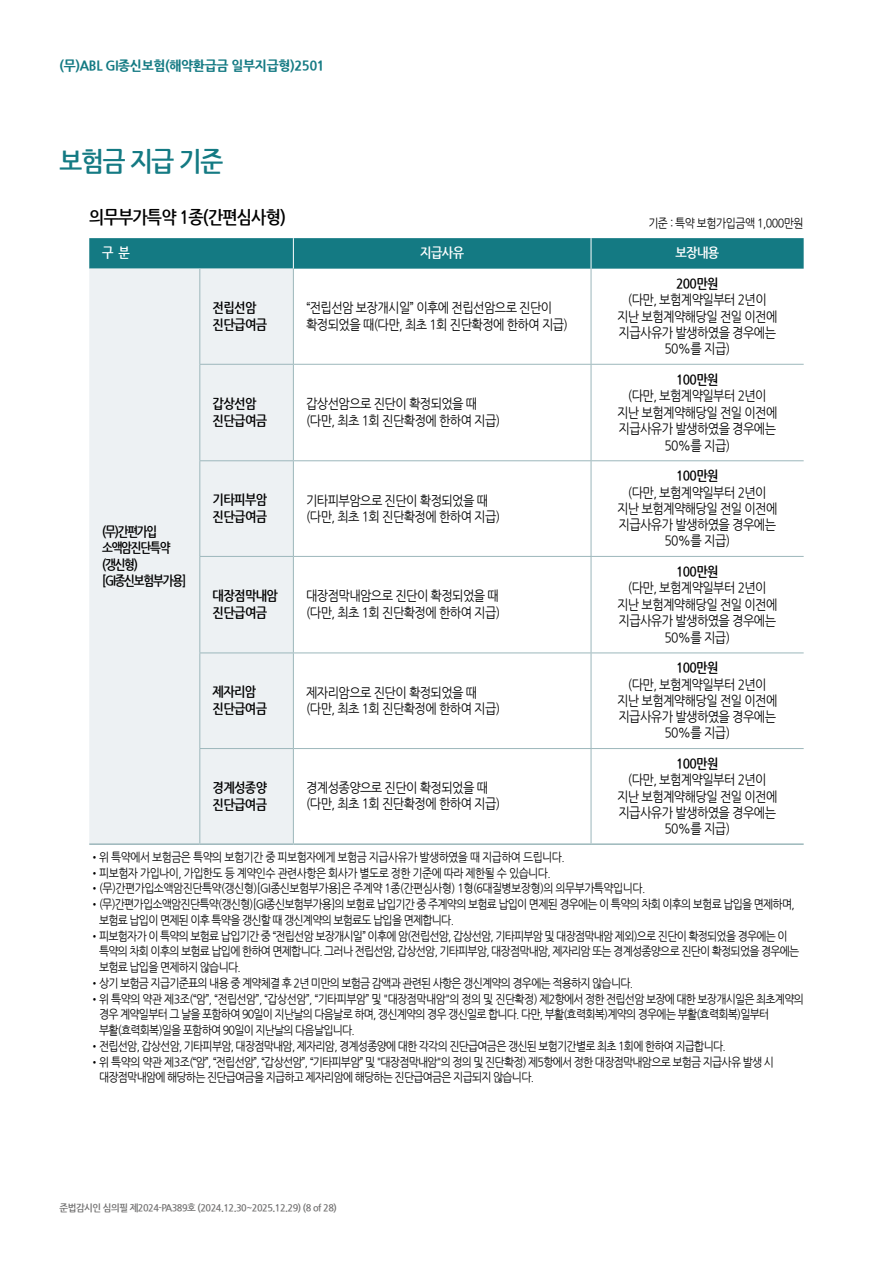
<style>
.page{position:relative;width:893px;height:1263px;background:#fff}
.page>*{position:absolute;margin:0;border:0;box-sizing:border-box;transform-origin:0 0}
.t1{font:700 27px "Nanum Gothic";letter-spacing:-.05em;color:#147a83;scale:.9 1}
.t2{font:700 18px "Nanum Gothic";letter-spacing:-.05em;color:#000;scale:.9 1}
.t3{font:13.5px/16.2px "Nanum Gothic";letter-spacing:-.05em;color:#000;scale:.9 1}
.t4{font:700 13.5px/16.5px "Nanum Gothic";letter-spacing:-.05em;color:#000;scale:.9 1}
.t5{font:700 13.5px/16.5px "Nanum Gothic";letter-spacing:-.1em;color:#000;scale:.85 1}
.t6{font:800 13.5px "Nanum Gothic";letter-spacing:-.025em;color:#147a83;scale:.95 1}
.t7{font:700 13.5px "Nanum Gothic";letter-spacing:-.05em;color:#fff;scale:.9 1}
.t8{font:12px/15.8px "Nanum Gothic";letter-spacing:-.07em;color:#000;scale:.9 1}
.t9{font:12px "Nanum Gothic";letter-spacing:-.05em;color:#000;scale:.9 1}
.t10{font:700 9.75px "Nanum Gothic";letter-spacing:-.05em;color:#727171;scale:.95 1}
</style>
<div class="page">
<div style="left:89px;top:238px;width:715px;height:31px;background:#147a83"></div>
<div style="left:89px;top:269px;width:204px;height:574px;background:#edf1f3"></div>
<hr style="left:293px;top:238px;width:1px;height:31px;background:#fff">
<hr style="left:591px;top:238px;width:1px;height:31px;background:#fff">
<hr style="left:89px;top:843px;width:111px;height:2px;background:#9cb7bb">
<hr style="left:199px;top:269px;width:1px;height:95px;background:#9cb7bb">
<hr style="left:293px;top:269px;width:1px;height:95px;background:#9cb7bb">
<hr style="left:591px;top:269px;width:1px;height:95px;background:#9cb7bb">
<hr style="left:199px;top:364px;width:94px;height:1px;background:#9cb7bb">
<hr style="left:199px;top:365px;width:1px;height:95px;background:#9cb7bb">
<hr style="left:293px;top:364px;width:298px;height:1px;background:#9cb7bb">
<hr style="left:293px;top:365px;width:1px;height:95px;background:#9cb7bb">
<hr style="left:591px;top:364px;width:213px;height:1px;background:#9cb7bb">
<hr style="left:591px;top:365px;width:1px;height:95px;background:#9cb7bb">
<hr style="left:199px;top:460px;width:94px;height:1px;background:#9cb7bb">
<hr style="left:199px;top:461px;width:1px;height:95px;background:#9cb7bb">
<hr style="left:293px;top:460px;width:298px;height:1px;background:#9cb7bb">
<hr style="left:293px;top:461px;width:1px;height:95px;background:#9cb7bb">
<hr style="left:591px;top:460px;width:213px;height:1px;background:#9cb7bb">
<hr style="left:591px;top:461px;width:1px;height:95px;background:#9cb7bb">
<hr style="left:199px;top:556px;width:94px;height:1px;background:#9cb7bb">
<hr style="left:199px;top:557px;width:1px;height:95px;background:#9cb7bb">
<hr style="left:293px;top:556px;width:298px;height:1px;background:#9cb7bb">
<hr style="left:293px;top:557px;width:1px;height:95px;background:#9cb7bb">
<hr style="left:591px;top:556px;width:213px;height:1px;background:#9cb7bb">
<hr style="left:591px;top:557px;width:1px;height:95px;background:#9cb7bb">
<hr style="left:199px;top:652px;width:94px;height:1px;background:#9cb7bb">
<hr style="left:199px;top:653px;width:1px;height:95px;background:#9cb7bb">
<hr style="left:293px;top:652px;width:298px;height:1px;background:#9cb7bb">
<hr style="left:293px;top:653px;width:1px;height:95px;background:#9cb7bb">
<hr style="left:591px;top:652px;width:213px;height:1px;background:#9cb7bb">
<hr style="left:591px;top:653px;width:1px;height:95px;background:#9cb7bb">
<hr style="left:199px;top:748px;width:94px;height:1px;background:#9cb7bb">
<hr style="left:199px;top:749px;width:1px;height:94px;background:#9cb7bb">
<hr style="left:293px;top:748px;width:298px;height:1px;background:#9cb7bb">
<hr style="left:293px;top:749px;width:1px;height:94px;background:#9cb7bb">
<hr style="left:591px;top:748px;width:213px;height:1px;background:#9cb7bb">
<hr style="left:591px;top:749px;width:1px;height:94px;background:#9cb7bb">
<hr style="left:200px;top:843px;width:93px;height:2px;background:#9cb7bb">
<hr style="left:293px;top:843px;width:298px;height:2px;background:#9cb7bb">
<hr style="left:591px;top:843px;width:213px;height:2px;background:#9cb7bb">
<p class="t6" style="left:60px;top:59px;width:281px">(무)ABL GI종신보험(해약환급금 일부지급형)2501</p>
<h1 class="t1" style="left:60px;top:149px;width:183px">보험금 지급 기준</h1>
<h2 class="t2" style="left:89px;top:208px;width:220px">의무부가특약 1종(간편심사형)</h2>
<p class="t9" style="left:648px;top:217px;width:174px">기준 : 특약 보험가입금액 1,000만원</p>
<p class="t7" style="left:102px;top:246px;width:32px">구 분</p>
<p class="t7" style="left:420px;top:246px;width:50px">지급사유</p>
<p class="t7" style="left:675px;top:246px;width:50px">보장내용</p>
<p class="t5" style="left:102px;top:523px;width:101px">(무)간편가입 소액암진단특약 (갱신형) [GI종신보험부가용]</p>
<p class="t4" style="left:213px;top:300px;width:62px">전립선암 진단급여금</p>
<p class="t3" style="left:306px;top:300px;width:292px">“전립선암 보장개시일” 이후에 전립선암으로 진단이 확정되었을 때(다만, 최초 1회 진단확정에 한하여 지급)</p>
<p class="t4" style="left:213px;top:396px;width:62px">갑상선암 진단급여금</p>
<p class="t3" style="left:306px;top:396px;width:217px">갑상선암으로 진단이 확정되었을 때 (다만, 최초 1회 진단확정에 한하여 지급)</p>
<p class="t4" style="left:213px;top:492px;width:62px">기타피부암 진단급여금</p>
<p class="t3" style="left:306px;top:492px;width:217px">기타피부암으로 진단이 확정되었을 때 (다만, 최초 1회 진단확정에 한하여 지급)</p>
<p class="t4" style="left:213px;top:588px;width:74px">대장점막내암 진단급여금</p>
<p class="t3" style="left:306px;top:588px;width:217px">대장점막내암으로 진단이 확정되었을 때 (다만, 최초 1회 진단확정에 한하여 지급)</p>
<p class="t4" style="left:213px;top:684px;width:62px">제자리암 진단급여금</p>
<p class="t3" style="left:306px;top:684px;width:217px">제자리암으로 진단이 확정되었을 때 (다만, 최초 1회 진단확정에 한하여 지급)</p>
<p class="t4" style="left:213px;top:780px;width:62px">경계성종양 진단급여금</p>
<p class="t3" style="left:306px;top:780px;width:217px">경계성종양으로 진단이 확정되었을 때 (다만, 최초 1회 진단확정에 한하여 지급)</p>
<p class="t4" style="left:676px;top:276px;width:49px">200만원</p>
<p class="t3" style="left:617px;top:292px;width:180px;text-align:center">(다만, 보험계약일부터 2년이 지난 보험계약해당일 전일 이전에 지급사유가 발생하였을 경우에는<br>50%를 지급)</p>
<p class="t4" style="left:676px;top:371px;width:49px">100만원</p>
<p class="t3" style="left:617px;top:388px;width:180px;text-align:center">(다만, 보험계약일부터 2년이 지난 보험계약해당일 전일 이전에 지급사유가 발생하였을 경우에는<br>50%를 지급)</p>
<p class="t4" style="left:676px;top:468px;width:49px">100만원</p>
<p class="t3" style="left:617px;top:484px;width:180px;text-align:center">(다만, 보험계약일부터 2년이 지난 보험계약해당일 전일 이전에 지급사유가 발생하였을 경우에는<br>50%를 지급)</p>
<p class="t4" style="left:676px;top:563px;width:49px">100만원</p>
<p class="t3" style="left:617px;top:580px;width:180px;text-align:center">(다만, 보험계약일부터 2년이 지난 보험계약해당일 전일 이전에 지급사유가 발생하였을 경우에는<br>50%를 지급)</p>
<p class="t4" style="left:676px;top:660px;width:49px">100만원</p>
<p class="t3" style="left:617px;top:676px;width:180px;text-align:center">(다만, 보험계약일부터 2년이 지난 보험계약해당일 전일 이전에 지급사유가 발생하였을 경우에는<br>50%를 지급)</p>
<p class="t4" style="left:676px;top:755px;width:49px">100만원</p>
<p class="t3" style="left:617px;top:772px;width:180px;text-align:center">(다만, 보험계약일부터 2년이 지난 보험계약해당일 전일 이전에 지급사유가 발생하였을 경우에는<br>50%를 지급)</p>
<p class="t9" style="left:90px;top:851px;width:530px">•위 특약에서 보험금은 특약의 보험기간 중 피보험자에게 보험금 지급사유가 발생하였을 때 지급하여 드립니다.</p>
<p class="t9" style="left:90px;top:867px;width:514px">•피보험자 가입나이, 가입한도 등 계약인수 관련사항은 회사가 별도로 정한 기준에 따라 제한될 수 있습니다.</p>
<p class="t9" style="left:90px;top:883px;width:619px">•(무)간편가입소액암진단특약(갱신형)[GI종신보험부가용]은 주계약 1종(간편심사형) 1형(6대질병보장형)의 의무부가특약입니다.</p>
<p class="t8" style="left:99px;top:897px;width:774px;text-indent:-10px">•(무)간편가입소액암진단특약(갱신형)[GI종신보험부가용]의 보험료 납입기간 중 주계약의 보험료 납입이 면제된 경우에는 이 특약의 차회 이후의 보험료 납입을 면제하며, 보험료 납입이 면제된 이후 특약을 갱신할 때 갱신계약의 보험료도 납입을 면제합니다.</p>
<p class="t8" style="left:99px;top:928px;width:780px;text-indent:-10px">•피보험자가 이 특약의 보험료 납입기간 중 “전립선암 보장개시일” 이후에 암(전립선암, 갑상선암, 기타피부암 및 대장점막내암 제외)으로 진단이 확정되었을 경우에는 이 특약의 차회 이후의 보험료 납입에 한하여 면제합니다. 그러나 전립선암, 갑상선암, 기타피부암, 대장점막내암, 제자리암 또는 경계성종양으로 진단이 확정되었을 경우에는 보험료 납입을 면제하지 않습니다.</p>
<p class="t8" style="left:90px;top:975px;width:605px">•상기 보험금 지급기준표의 내용 중 계약체결 후 2년 미만의 보험금 감액과 관련된 사항은 갱신계약의 경우에는 적용하지 않습니다.</p>
<p class="t8" style="left:99px;top:991px;width:785px;text-indent:-10px">•위 특약의 약관 제3조(“암”, “전립선암”, “갑상선암”, “기타피부암” 및 "대장점막내암"의 정의 및 진단확정) 제2항에서 정한 전립선암 보장에 대한 보장개시일은 최초계약의 경우 계약일부터 그 날을 포함하여 90일이 지난날의 다음날로 하며, 갱신계약의 경우 갱신일로 합니다. 다만, 부활(효력회복)계약의 경우에는 부활(효력회복)일부터 부활(효력회복)일을 포함하여 90일이 지난날의 다음날입니다.</p>
<p class="t8" style="left:90px;top:1038px;width:708px">•전립선암, 갑상선암, 기타피부암, 대장점막내암, 제자리암, 경계성종양에 대한 각각의 진단급여금은 갱신된 보험기간별로 최초 1회에 한하여 지급합니다.</p>
<p class="t8" style="left:99px;top:1054px;width:751px;text-indent:-10px">•위 특약의 약관 제3조(“암”, “전립선암”, “갑상선암”, “기타피부암” 및 "대장점막내암"의 정의 및 진단확정) 제5항에서 정한 대장점막내암으로 보험금 지급사유 발생 시 대장점막내암에 해당하는 진단급여금을 지급하고 제자리암에 해당하는 진단급여금은 지급되지 않습니다.</p>
<p class="t10" style="left:60px;top:1203px;width:293px">준법감시인 심의필 제2024-PA389호 (2024.12.30~2025.12.29) (8 of 28)</p>
</div>
